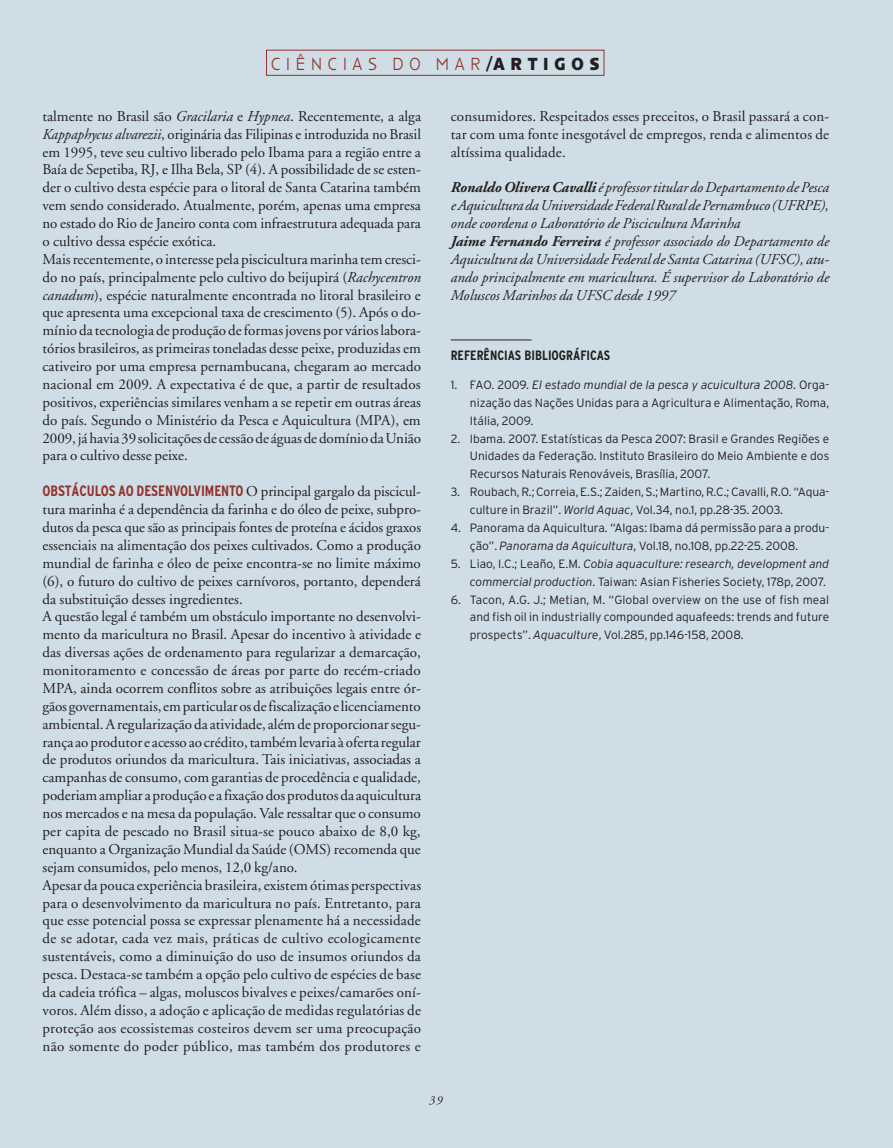
<style>
.page{position:relative;width:893px;height:1148px;background:#cfdee6}
.page>*{position:absolute;margin:0;border:0;box-sizing:border-box;transform-origin:0 0}
.t1{font:300 18px "Anisette Petite";letter-spacing:.38em;color:#92342e;scale:.85 1}
.t2{font:15px/17.9px "Adobe Garamond";color:#231f20}
.t3{font:italic 15px/17.9px "Adobe Garamond";color:#231f20}
.t4{font:700 condensed 13.5px "Interstate";color:#231f20}
.t5{font:300 12px/17.9px "Interstate";color:#231f20;text-align:justify}
.t6{font:italic 12px "Adobe Garamond";color:#231f20}
.s1{font-weight:700;color:#231f20}
.s2{font-style:italic}
.s3{font-family:"Interstate";font-weight:700;font-stretch:condensed;color:#92342e}
.s4{font-weight:700}
</style>
<div class="page">
<div style="left:266px;top:50px;width:338px;height:26px;border:1px solid #92342e"></div>
<hr style="left:451px;top:340px;width:80px;height:1px;background:#231f20">
<p class="t1" style="left:271px;top:53px;width:388px">CIÊNCIAS DO MAR<span class="s1">/ARTIGOS</span></p>
<p class="t2" style="left:42px;top:107px;width:380px">talmente no Brasil são <span class="s2">Gracilaria</span> e <span class="s2">Hypnea</span>. Recentemente, a alga <span class="s2">Kappaphycus alvarezii</span>, originária das Filipinas e introduzida no Brasil em 1995, teve seu cultivo liberado pelo Ibama para a região entre a Baía de Sepetiba, RJ, e Ilha Bela, SP (4). A possibilidade de se esten‑ der o cultivo desta espécie para o litoral de Santa Catarina também vem sendo considerado. Atualmente, porém, apenas uma empresa no estado do Rio de Janeiro conta com infraestrutura adequada para o cultivo dessa espécie exótica.<br>Mais recentemente, o interesse pela piscicultura marinha tem cresci‑ do no país, principalmente pelo cultivo do beijupirá (<span class="s2">Rachycentron canadum</span>), espécie naturalmente encontrada no litoral brasileiro e que apresenta uma excepcional taxa de crescimento (5). Após o do‑ mínio da tecnologia de produção de formas jovens por vários labora‑ tórios brasileiros, as primeiras toneladas desse peixe, produzidas em cativeiro por uma empresa pernambucana, chegaram ao mercado nacional em 2009. A expectativa é de que, a partir de resultados positivos, experiências similares venham a se repetir em outras áreas do país. Segundo o Ministério da Pesca e Aquicultura (MPA), em 2009, já havia 39 solicitações de cessão de águas de domínio da União para o cultivo desse peixe.</p>
<p class="t2" style="left:42px;top:483px;width:380px"><span class="s3">OBSTÁCULOS AO DESENVOLVIMENTO</span> O principal gargalo da piscicul‑ tura marinha é a dependência da farinha e do óleo de peixe, subpro‑ dutos da pesca que são as principais fontes de proteína e ácidos graxos essenciais na alimentação dos peixes cultivados. Como a produção mundial de farinha e óleo de peixe encontra‑se no limite máximo (6), o futuro do cultivo de peixes carnívoros, portanto, dependerá da substituição desses ingredientes.<br>A questão legal é também um obstáculo importante no desenvolvi‑ mento da maricultura no Brasil. Apesar do incentivo à atividade e das diversas ações de ordenamento para regularizar a demarcação, monitoramento e concessão de áreas por parte do recém‑criado MPA, ainda ocorrem conflitos sobre as atribuições legais entre ór‑ gãos governamentais, em particular os de fiscalização e licenciamento ambiental. A regularização da atividade, além de proporcionar segu‑ rança ao produtor e acesso ao crédito, também levaria à oferta regular de produtos oriundos da maricultura. Tais iniciativas, associadas a campanhas de consumo, com garantias de procedência e qualidade, poderiam ampliar a produção e a fixação dos produtos da aquicultura nos mercados e na mesa da população. Vale ressaltar que o consumo per capita de pescado no Brasil situa‑se pouco abaixo de 8,0 kg, enquanto a Organização Mundial da Saúde (OMS) recomenda que sejam consumidos, pelo menos, 12,0 kg/ano.<br>Apesar da pouca experiência brasileira, existem ótimas perspectivas para o desenvolvimento da maricultura no país. Entretanto, para que esse potencial possa se expressar plenamente há a necessidade de se adotar, cada vez mais, práticas de cultivo ecologicamente sustentáveis, como a diminuição do uso de insumos oriundos da pesca. Destaca‑se também a opção pelo cultivo de espécies de base da cadeia trófica – algas, moluscos bivalves e peixes/camarões oní‑ voros. Além disso, a adoção e aplicação de medidas regulatórias de proteção aos ecossistemas costeiros devem ser uma preocupação não somente do poder público, mas também dos produtores e</p>
<p class="t2" style="left:451px;top:107px;width:380px;text-align:justify">consumidores. Respeitados esses preceitos, o Brasil passará a con‑ tar com uma fonte inesgotável de empregos, renda e alimentos de altíssima qualidade.</p>
<p class="t3" style="left:451px;top:179px;width:380px"><span class="s4">Ronaldo Olivera Cavalli</span> é professor titular do Departamento de Pesca e Aquicultura da Universidade Federal Rural de Pernambuco (UFRPE), onde coordena o Laboratório de Piscicultura Marinha<br><span class="s4">Jaime Fernando Ferreira</span> é professor associado do Departamento de Aquicultura da Universidade Federal de Santa Catarina (UFSC), atu‑ ando principalmente em maricultura. É supervisor do Laboratório de Moluscos Marinhos da UFSC desde 1997</p>
<p class="t4" style="left:451px;top:348px;width:161px">REFERÊNCIAS BIBLIOGRÁFICAS</p>
<p class="t5" style="left:470px;top:376px;width:361px;text-indent:-19px">1. FAO. 2009. <span class="s2">El estado mundial de la pesca y acuicultura 2008</span>. Orga&shy;nização das Nações Unidas para a Agricultura e Alimentação, Roma, Itália, 2009.</p>
<p class="t5" style="left:470px;top:429px;width:361px;text-indent:-19px">2. Ibama. 2007. Estatísticas da Pesca 2007: Brasil e Grandes Regiões e Unidades da Federação. Instituto Brasileiro do Meio Ambiente e dos Recursos Naturais Renováveis, Brasília, 2007.</p>
<p class="t5" style="left:470px;top:483px;width:361px;text-indent:-19px">3. Roubach, R.; Correia, E.S.; Zaiden, S.; Martino, R.C.; Cavalli, R.O. “Aqua&shy;culture in Brazil”. <span class="s2">World Aquac</span>, Vol.34, no.1, pp.28‑35. 2003.</p>
<p class="t5" style="left:470px;top:519px;width:361px;text-indent:-19px">4. Panorama da Aquicultura. “Algas: Ibama dá permissão para a produ&shy;ção”. <span class="s2">Panorama da Aquicultura</span>, Vol.18, no.108, pp.22‑25. 2008.</p>
<p class="t5" style="left:451px;top:555px;width:380px;text-align:right">5. Liao, I.C.; Leaño, E.M. <span class="s2">Cobia aquaculture: research, development and commercial production</span>. Taiwan: Asian Fisheries Society, 178p, 2007.</p>
<p class="t5" style="left:470px;top:590px;width:361px;text-indent:-19px">6. Tacon, A.G. J.; Metian, M. “Global overview on the use of fish meal and fish oil in industrially compounded aquafeeds: trends and future prospects”. <span class="s2">Aquaculture</span>, Vol.285, pp.146‑158, 2008.</p>
<p class="t6" style="left:429px;top:1094px;width:15px">39</p>
</div>
